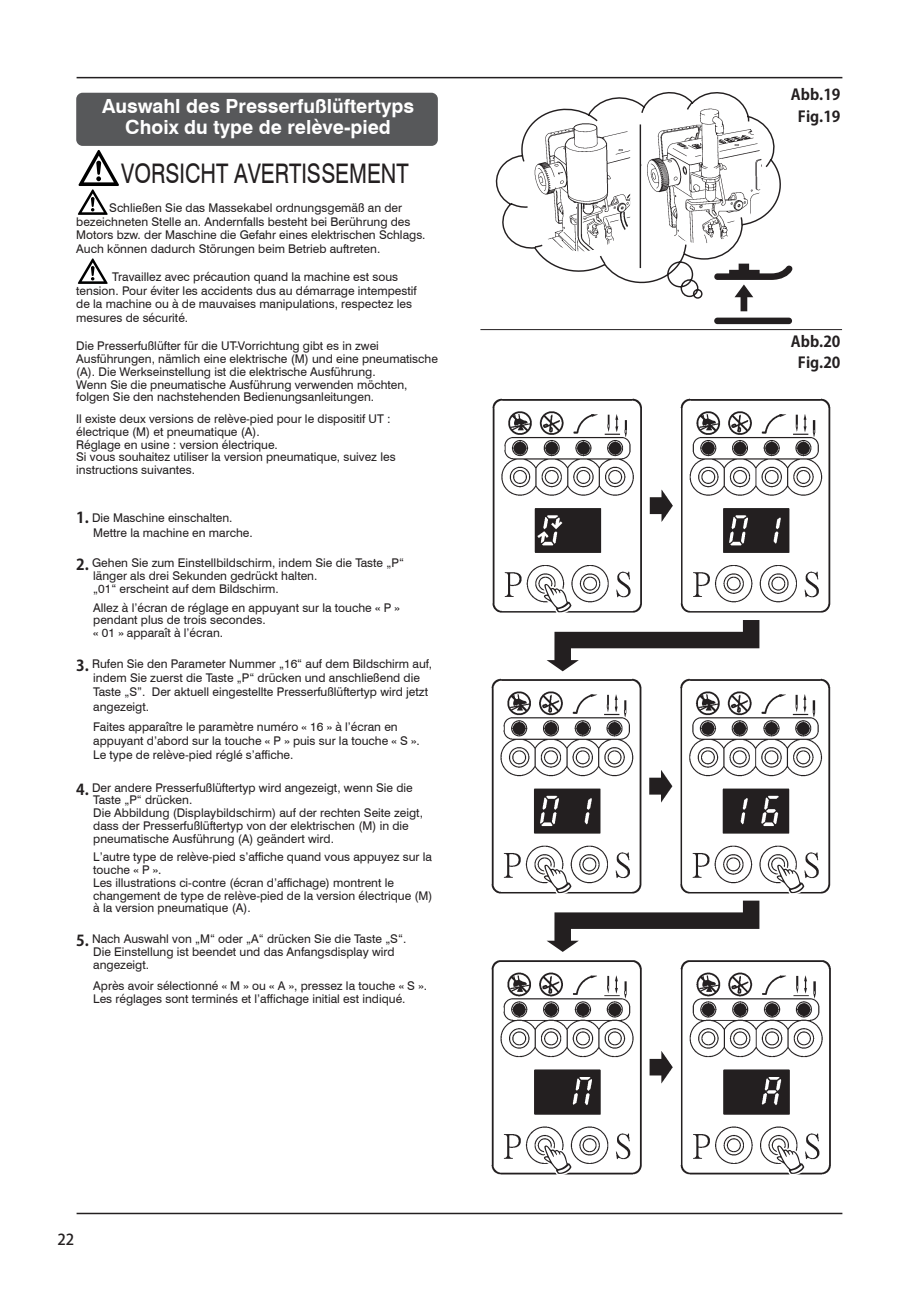
<style>
.page{position:relative;width:919px;height:1289px;background:#fff}
.page>*{position:absolute;margin:0;border:0;box-sizing:border-box;transform-origin:0 0}
.t1{font:27px "Swiss 721 BT";color:#231f20;scale:.8 1}
.t2{font:700 19.5px/21px "Swiss 721 BT";color:#fff;text-align:center}
.t3{font:700 15px/21.3px "Koz Go Std";color:#231f20;text-align:center}
.t4{font:500 15px "Koz Go Std";color:#231f20}
.t5{font:12px/12.8px "Swiss 721 BT";color:#231f20}
.s1{font-family:"Koz Go Std";font-weight:700;font-size:15px}
</style>
<div class="page">
<hr style="left:77px;top:77px;width:765px;height:1px;background:#231f20">
<hr style="left:77px;top:1212px;width:765px;height:2px;background:#231f20">
<img style="left:492px;top:398px;width:339px;height:215px">
<img style="left:491px;top:678px;width:340px;height:216px">
<img style="left:491px;top:960px;width:340px;height:215px">
<svg style="left:541px;top:580px;width:218px;height:91px"></svg>
<svg style="left:541px;top:860px;width:218px;height:91px"></svg>
<svg style="left:774px;top:860px;width:33px;height:34px"></svg>
<svg style="left:541px;top:1141px;width:33px;height:34px"></svg>
<svg style="left:774px;top:1141px;width:33px;height:34px"></svg>
<div style="left:714px;top:317px;width:78px;height:7px;background:#231f20;border-radius:3px"></div>
<svg style="left:495px;top:92px;width:290px;height:207px"></svg>
<div style="left:76px;top:93px;width:362px;height:53px;background:#57585a;border-radius:6px"></div>
<hr style="left:480px;top:329px;width:362px;height:1px;background:#231f20">
<svg style="left:78px;top:150px;width:41px;height:65px"></svg>
<svg style="left:78px;top:258px;width:30px;height:26px"></svg>
<h2 class="t2" style="left:102px;top:96px;width:314px">Auswahl des Presserfußlüftertyps<br>Choix du type de relève-pied</h2>
<h1 class="t1" style="left:121px;top:157px;width:361px">VORSICHT AVERTISSEMENT</h1>
<p class="t5" style="left:76px;top:201px;width:351px;line-height:13.5px;text-indent:33px">Schließen Sie das Massekabel ordnungsgemäß an der bezeichneten Stelle an. Andernfalls besteht bei Berührung des Motors bzw. der Maschine die Gefahr eines elektrischen Schlags.<br>Auch können dadurch Störungen beim Betrieb auftreten.</p>
<p class="t5" style="left:76px;top:270px;width:342px;line-height:13.5px;text-indent:36px">Travaillez avec précaution quand la machine est sous tension. Pour éviter les accidents dus au démarrage intempestif de la machine ou à de mauvaises manipulations, respectez les mesures de sécurité.</p>
<p class="t5" style="left:76px;top:340px;width:363px">Die Presserfußlüfter für die UT-Vorrichtung gibt es in zwei Ausführungen, nämlich eine elektrische (M) und eine pneumatische (A). Die Werkseinstellung ist die elektrische Ausführung.<br>Wenn Sie die pneumatische Ausführung verwenden möchten, folgen Sie den nachstehenden Bedienungsanleitungen.</p>
<p class="t5" style="left:76px;top:412px;width:321px">Il existe deux versions de relève-pied pour le dispositif UT : électrique (M) et pneumatique (A).<br>Réglage en usine : version électrique.<br>Si vous souhaitez utiliser la version pneumatique, suivez les instructions suivantes.</p>
<p class="t5" style="left:93px;top:509px;width:161px;line-height:15px;text-indent:-17px"><span class="s1">1.</span> Die Maschine einschalten.<br>Mettre la machine en marche.</p>
<p class="t5" style="left:93px;top:556px;width:312px;text-indent:-17px"><span class="s1">2.</span> Gehen Sie zum Einstellbildschirm, indem Sie die Taste „P“ länger als drei Sekunden gedrückt halten.<br>„01“ erscheint auf dem Bildschirm.</p>
<p class="t5" style="left:93px;top:601px;width:308px">Allez à l’écran de réglage en appuyant sur la touche « P » pendant plus de trois secondes.<br>« 01 » apparaît à l’écran.</p>
<p class="t5" style="left:93px;top:656px;width:340px;line-height:14.2px;text-indent:-17px"><span class="s1">3.</span> Rufen Sie den Parameter Nummer „16“ auf dem Bildschirm auf, indem Sie zuerst die Taste „P“ drücken und anschließend die Taste „S”. Der aktuell eingestellte Presserfußlüftertyp wird jetzt angezeigt.</p>
<p class="t5" style="left:93px;top:719px;width:328px;line-height:14.2px">Faites apparaître le paramètre numéro « 16 » à l’écran en appuyant d’abord sur la touche « P » puis sur la touche « S ».<br>Le type de relève-pied réglé s’affiche.</p>
<p class="t5" style="left:93px;top:781px;width:331px;text-indent:-17px"><span class="s1">4.</span> Der andere Presserfußlüftertyp wird angezeigt, wenn Sie die Taste „P“ drücken.<br>Die Abbildung (Displaybildschirm) auf der rechten Seite zeigt, dass der Presserfußlüftertyp von der elektrischen (M) in die pneumatische Ausführung (A) geändert wird.</p>
<p class="t5" style="left:93px;top:850px;width:341px">L’autre type de relève-pied s’affiche quand vous appuyez sur la touche « P ».<br>Les illustrations ci-contre (écran d’affichage) montrent le changement de type de relève-pied de la version électrique (M) à la version pneumatique (A).</p>
<p class="t5" style="left:93px;top:932px;width:314px;text-indent:-17px"><span class="s1">5.</span> Nach Auswahl von „M“ oder „A“ drücken Sie die Taste „S“.<br>Die Einstellung ist beendet und das Anfangsdisplay wird angezeigt.</p>
<p class="t5" style="left:93px;top:979px;width:335px">Après avoir sélectionné « M » ou « A », pressez la touche « S ».<br>Les réglages sont terminés et l’affichage initial est indiqué.</p>
<p class="t4" style="left:57px;top:1230px;width:18px">22</p>
<p class="t3" style="left:790px;top:85px;width:51px">Abb.19<br>Fig.19</p>
<p class="t3" style="left:790px;top:332px;width:51px">Abb.20<br>Fig.20</p>
</div>
